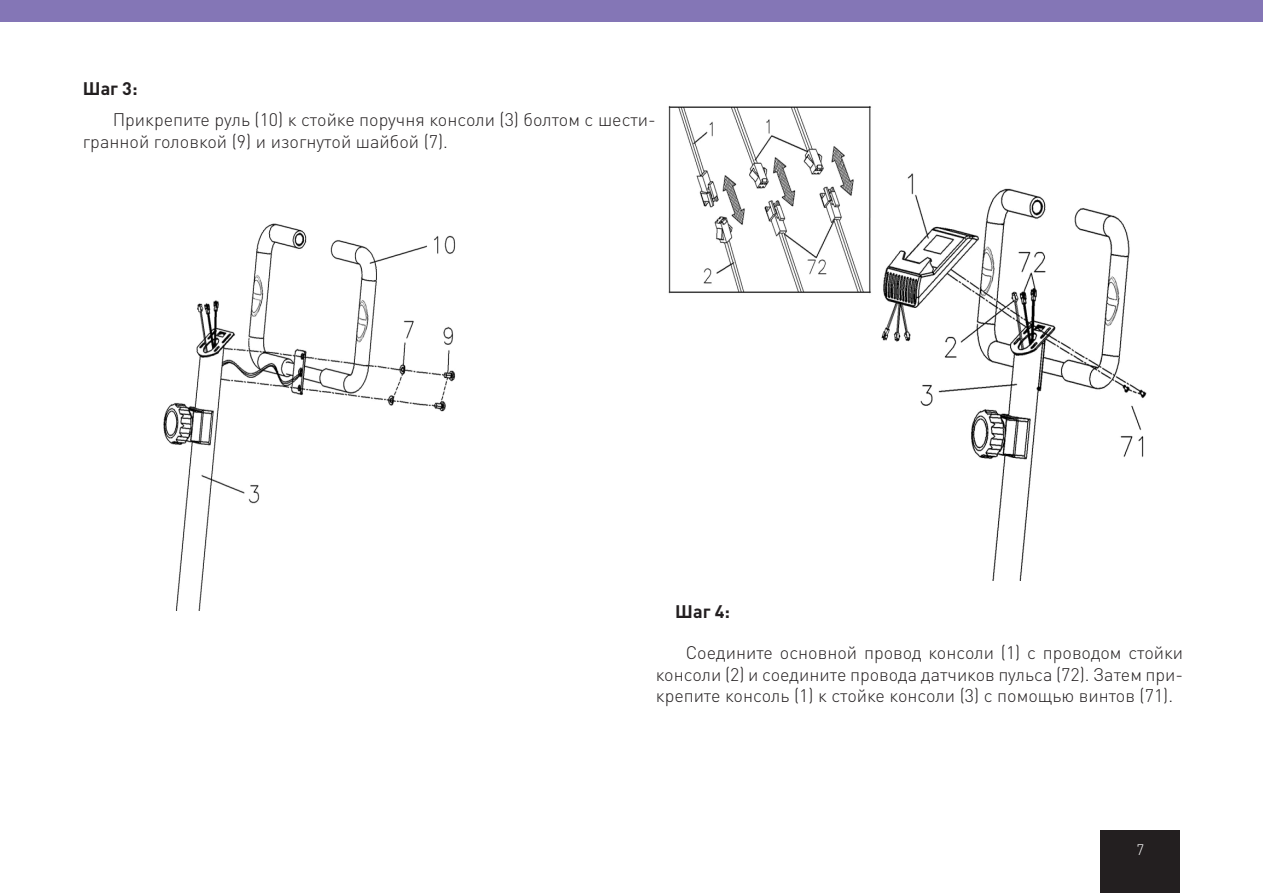
<style>
.page{position:relative;width:1263px;height:893px;background:#fff}
.page>*{position:absolute;margin:0;border:0;box-sizing:border-box;transform-origin:0 0}
.t1{font:300 18px/21.6px "DIN Pro";color:#231f20}
.t2{font:700 18px "DIN Pro";color:#231f20}
.t3{font:300 15px "DIN Pro";color:#fff}
</style>
<div class="page">
<div style="left:0;top:0;width:1263px;height:21px;background:#8476b6"></div>
<div style="left:1101px;top:831px;width:79px;height:62px;background:#231f20"></div>
<img style="left:163px;top:223px;width:293px;height:388px">
<img style="left:668px;top:106px;width:479px;height:474px">
<p class="t2" style="left:83px;top:74px;width:56px">Шаг 3:</p>
<p class="t1" style="left:83px;top:107px;width:574px;text-indent:30px">Прикрепите руль (10) к стойке поручня консоли (3) болтом с шести&shy;гранной головкой (9) и изогнутой шайбой (7).</p>
<p class="t2" style="left:675px;top:596px;width:56px">Шаг 4:</p>
<p class="t1" style="left:656px;top:640px;width:529px;text-align:justify;text-indent:30px">Соедините основной провод консоли (1) с проводом стойки консоли (2) и соедините провода датчиков пульса (72). Затем при&shy;крепите консоль (1) к стойке консоли (3) с помощью винтов (71).</p>
<p class="t3" style="left:1136px;top:838px;width:9px">7</p>
</div>
